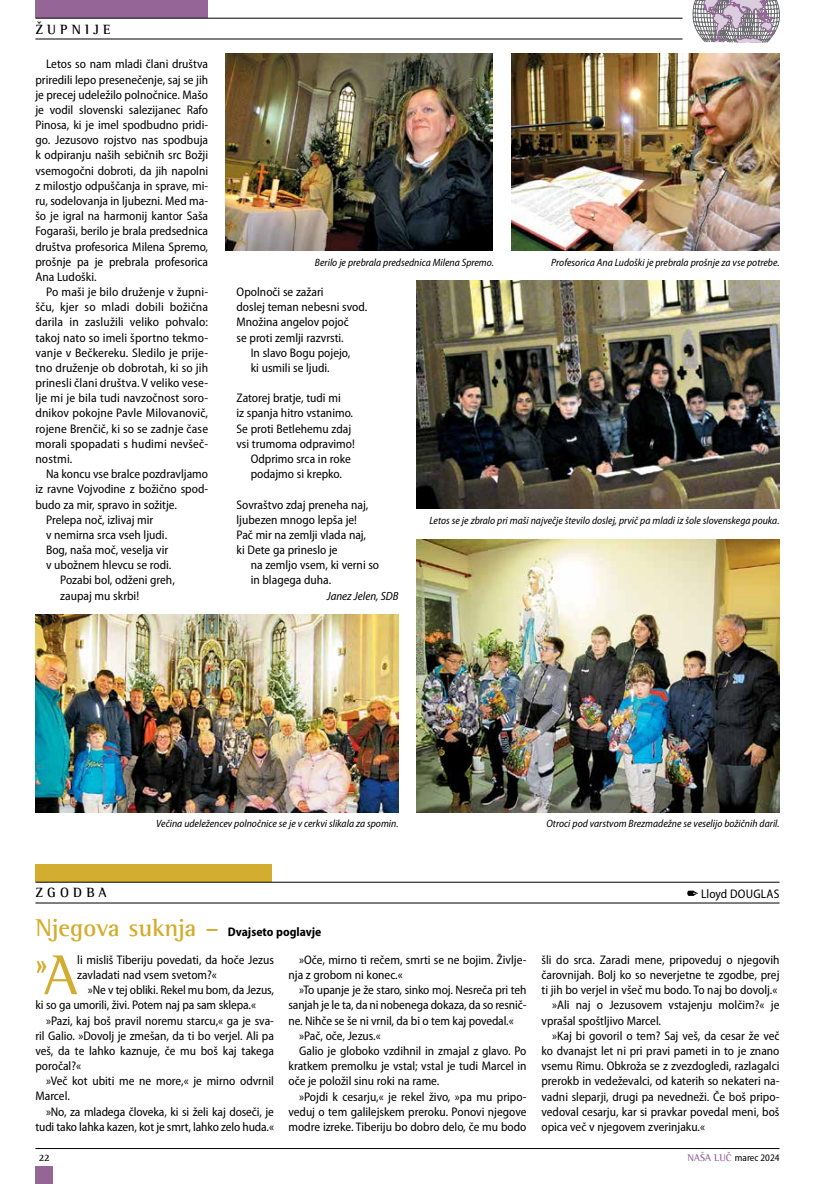
<style>
.page{position:relative;width:815px;height:1184px;background:#fff}
.page>*{position:absolute;margin:0;border:0;box-sizing:border-box;transform-origin:0 0}
.t1{font:33.62px "Rotis SI Semi Serif";color:#d2ad2f}
.t2{font:700 13.75px "Rotis SI Semi Serif";letter-spacing:.3em;color:#000}
.t3{font:semi-condensed 12.5px/15.1px "Myriad Pro";color:#000}
.t4{font:700 semi-condensed 12.5px "Myriad Pro";color:#000}
.t5{font:semi-condensed 12.5px "Myriad Pro";letter-spacing:.02em;color:#000}
.t6{font:italic semi-condensed 11.88px "Myriad Pro";color:#000}
.t7{font:italic semi-condensed 10.62px "Myriad Pro";color:#000}
.t8{font:semi-condensed 10px "Myriad Pro";color:#000}
.t9{font:700 10px "Rotis SI Semi Serif";color:#000}
.s1{font-family:"Rotis SI Semi Serif";font-stretch:normal;font-size:25px;color:#d2ad2f}
.s2{font-size:57.62px}
.s3{font-family:"Rotis SI Semi Serif";font-weight:700;font-stretch:normal;color:#956597}
</style>
<div class="page">
<hr style="left:35px;top:1148px;width:745px;height:1px;background:#000">
<div style="left:35px;top:0;width:173px;height:18px;background:#956597"></div>
<div style="left:35px;top:1166px;width:18px;height:17px;background:#956597"></div>
<hr style="left:35px;top:39px;width:648px;height:1px;background:#000">
<hr style="left:35px;top:18px;width:648px;height:1px;background:#000">
<svg style="left:692px;top:0;width:88px;height:43px;background:#b0a6b3"></svg>
<svg style="left:687px;top:890px;width:11px;height:6px"></svg>
<div style="left:35px;top:864px;width:237px;height:17px;background:#d2ad2f"></div>
<hr style="left:35px;top:902px;width:745px;height:1px;background:#000">
<hr style="left:35px;top:881px;width:745px;height:1px;background:#000">
<img style="left:512px;top:53px;width:268px;height:197px">
<img style="left:225px;top:53px;width:268px;height:197px">
<img style="left:416px;top:281px;width:364px;height:227px">
<img style="left:35px;top:614px;width:364px;height:198px">
<img style="left:416px;top:539px;width:364px;height:273px">
<p class="t2" style="left:35px;top:21px;width:77px">ŽUPNIJE</p>
<p class="t3" style="left:35px;top:57px;width:174px;text-align:justify;text-indent:11px">Letos so nam mladi člani društva priredili lepo presenečenje, saj se jih je precej udeležilo polnočnice. Mašo je vodil slovenski salezijanec Rafo Pinosa, ki je imel spodbudno pridi&shy;go. Jezusovo rojstvo nas spodbuja k odpiranju naših sebičnih src Božji vsemogočni dobroti, da jih napolni z milostjo odpuščanja in sprave, mi&shy;ru, sodelovanja in ljubezni. Med ma&shy;šo je igral na harmonij kantor Saša Fogaraši, berilo je brala predsednica društva profesorica Milena Spremo, prošnje pa je prebrala profesorica Ana Ludoški.</p>
<p class="t3" style="left:35px;top:284px;width:174px;text-align:justify;text-indent:11px">Po maši je bilo druženje v župni&shy;šču, kjer so mladi dobili božična darila in zaslužili veliko pohvalo: takoj nato so imeli športno tekmo&shy;vanje v Bečkereku. Sledilo je prije&shy;tno druženje ob dobrotah, ki so jih prinesli člani društva. V veliko vese&shy;lje mi je bila tudi navzočnost soro&shy;dnikov pokojne Pavle Milovanovič, rojene Brenčič, ki so se zadnje čase morali spopadati s hudimi nevšeč&shy;nostmi.</p>
<p class="t3" style="left:46px;top:466px;width:164px">Na koncu vse bralce pozdravljamo</p>
<p class="t3" style="left:35px;top:482px;width:174px">iz ravne Vojvodine z božično spod-</p>
<p class="t3" style="left:35px;top:497px;width:143px">budo za mir, spravo in sožitje.</p>
<p class="t3" style="left:46px;top:512px;width:109px">Prelepa noč, izlivaj mir</p>
<p class="t3" style="left:46px;top:527px;width:123px">v nemirna srca vseh ljudi.</p>
<p class="t3" style="left:46px;top:542px;width:124px">Bog, naša moč, veselja vir</p>
<p class="t3" style="left:46px;top:558px;width:127px">v ubožnem hlevcu se rodi.</p>
<p class="t3" style="left:60px;top:573px;width:116px">Pozabi bol, odženi greh,</p>
<p class="t3" style="left:60px;top:588px;width:80px">zaupaj mu skrbi!</p>
<p class="t7" style="left:315px;top:256px;width:180px">Berilo je prebrala predsednica Milena Spremo.</p>
<p class="t7" style="left:551px;top:256px;width:230px">Profesorica Ana Ludoški je prebrala prošnje za vse potrebe.</p>
<p class="t3" style="left:237px;top:284px;width:132px">Opolnoči se zažari<br>doslej teman nebesni svod.<br>Množina angelov pojoč<br>se proti zemlji razvrsti.</p>
<p class="t3" style="left:251px;top:345px;width:101px">In slavo Bogu pojejo, ki usmili se ljudi.</p>
<p class="t3" style="left:237px;top:391px;width:106px">Zatorej bratje, tudi mi</p>
<p class="t3" style="left:237px;top:406px;width:118px">iz spanja hitro vstanimo.</p>
<p class="t3" style="left:237px;top:421px;width:116px">Se proti Betlehemu zdaj</p>
<p class="t3" style="left:237px;top:436px;width:120px">vsi trumoma odpravimo!</p>
<p class="t3" style="left:251px;top:451px;width:102px">Odprimo srca in roke</p>
<p class="t3" style="left:251px;top:467px;width:93px">podajmo si krepko.</p>
<p class="t3" style="left:237px;top:497px;width:133px">Sovraštvo zdaj preneha naj, ljubezen mnogo lepša je!<br>Pač mir na zemlji vlada naj, ki Dete ga prineslo je</p>
<p class="t3" style="left:251px;top:558px;width:130px">na zemljo vsem, ki verni so in blagega duha.</p>
<p class="t6" style="left:327px;top:589px;width:73px">Janez Jelen, SDB</p>
<p class="t7" style="left:430px;top:514px;width:351px">Letos se je zbralo pri maši največje število doslej, prvič pa mladi iz šole slovenskega pouka.</p>
<p class="t7" style="left:156px;top:818px;width:244px">Večina udeležencev polnočnice se je v cerkvi slikala za spomin.</p>
<p class="t7" style="left:546px;top:818px;width:235px">Otroci pod varstvom Brezmadežne se veselijo božičnih daril.</p>
<p class="t2" style="left:35px;top:884px;width:73px">ZGODBA</p>
<p class="t5" style="left:701px;top:886px;width:80px">Lloyd DOUGLAS</p>
<p class="t4" style="left:35px;top:924px;width:288px"><span class="s1">Njegova suknja –</span> Dvajseto poglavje</p>
<h1 class="t1" style="left:35px;top:944px;width:43px">»<span class="s2">A</span></h1>
<p class="t3" style="left:77px;top:952px;width:198px">li misliš Tiberiju povedati, da hoče Jezus zavladati nad vsem svetom?«</p>
<p class="t3" style="left:35px;top:982px;width:240px;text-indent:52px">»Ne v tej obliki. Rekel mu bom, da Jezus, ki so ga umorili, živi. Potem naj pa sam sklepa.«</p>
<p class="t3" style="left:35px;top:1013px;width:240px;text-align:justify;text-indent:11px">»Pazi, kaj boš pravil noremu starcu,« ga je sva&shy;ril Galio. »Dovolj je zmešan, da ti bo verjel. Ali pa veš, da te lahko kaznuje, če mu boš kaj takega poročal?«</p>
<p class="t3" style="left:35px;top:1073px;width:240px;text-indent:11px">»Več kot ubiti me ne more,« je mirno odvrnil<br>Marcel.</p>
<p class="t3" style="left:35px;top:1104px;width:240px;text-align:right">»No, za mladega človeka, ki si želi kaj doseči, je tudi tako lahka kazen, kot je smrt, lahko zelo huda.«</p>
<p class="t3" style="left:288px;top:952px;width:240px;text-indent:11px">»Oče, mirno ti rečem, smrti se ne bojim. Življe&shy;nja z grobom ni konec.«</p>
<p class="t3" style="left:299px;top:982px;width:229px">»To upanje je že staro, sinko moj. Nesreča pri teh</p>
<p class="t3" style="left:288px;top:998px;width:239px">sanjah je le ta, da ni nobenega dokaza, da so resnič-</p>
<p class="t3" style="left:288px;top:1013px;width:227px">ne. Nihče se še ni vrnil, da bi o tem kaj povedal.«</p>
<p class="t3" style="left:299px;top:1028px;width:83px">»Pač, oče, Jezus.«</p>
<p class="t3" style="left:299px;top:1043px;width:229px">Galio je globoko vzdihnil in zmajal z glavo. Po</p>
<p class="t3" style="left:288px;top:1058px;width:240px">kratkem premolku je vstal; vstal je tudi Marcel in</p>
<p class="t3" style="left:288px;top:1073px;width:152px">oče je položil sinu roki na rame.</p>
<p class="t3" style="left:299px;top:1089px;width:229px">»Pojdi k cesarju,« je rekel živo, »pa mu pripo-</p>
<p class="t3" style="left:288px;top:1104px;width:240px">veduj o tem galilejskem preroku. Ponovi njegove</p>
<p class="t3" style="left:288px;top:1119px;width:240px">modre izreke. Tiberiju bo dobro delo, če mu bodo</p>
<p class="t3" style="left:541px;top:952px;width:240px">šli do srca. Zaradi mene, pripoveduj o njegovih</p>
<p class="t3" style="left:541px;top:967px;width:240px">čarovnijah. Bolj ko so neverjetne te zgodbe, prej</p>
<p class="t3" style="left:541px;top:982px;width:237px">ti jih bo verjel in všeč mu bodo. To naj bo dovolj.«</p>
<p class="t3" style="left:552px;top:998px;width:229px">»Ali naj o Jezusovem vstajenju molčim?« je</p>
<p class="t3" style="left:541px;top:1013px;width:121px">vprašal spoštljivo Marcel.</p>
<p class="t3" style="left:552px;top:1028px;width:229px">»Kaj bi govoril o tem? Saj veš, da cesar že več</p>
<p class="t3" style="left:541px;top:1043px;width:240px">ko dvanajst let ni pri pravi pameti in to je znano</p>
<p class="t3" style="left:541px;top:1058px;width:240px">vsemu Rimu. Obkroža se z zvezdogledi, razlagalci</p>
<p class="t3" style="left:541px;top:1073px;width:240px">prerokb in vedeževalci, od katerih so nekateri na-</p>
<p class="t3" style="left:541px;top:1089px;width:240px">vadni sleparji, drugi pa nevedneži. Če boš pripo-</p>
<p class="t3" style="left:541px;top:1104px;width:240px">vedoval cesarju, kar si pravkar povedal meni, boš</p>
<p class="t3" style="left:541px;top:1119px;width:165px">opica več v njegovem zverinjaku.«</p>
<p class="t9" style="left:39px;top:1151px;width:13px">22</p>
<p class="t8" style="left:687px;top:1152px;width:94px"><span class="s3">NAŠA LUČ</span> marec 2024</p>
</div>
